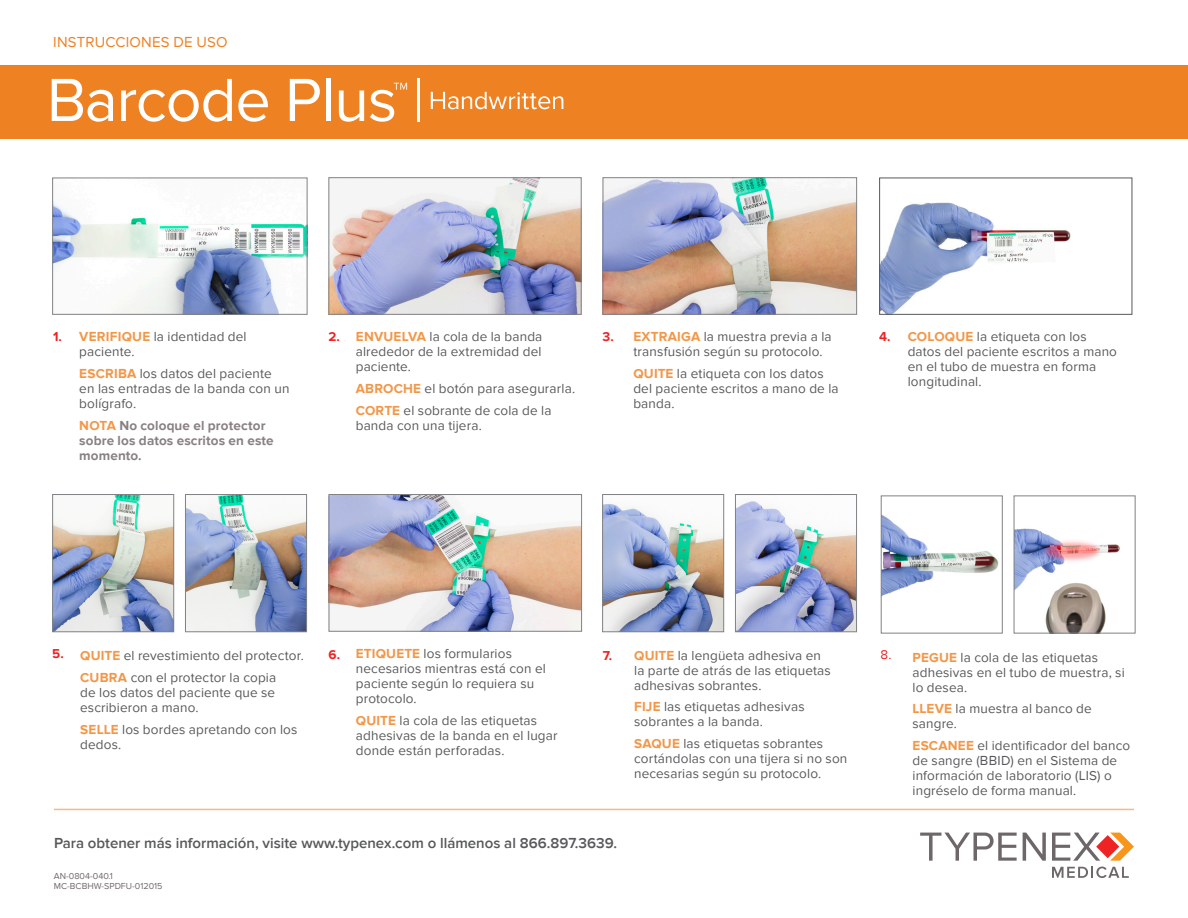
<style>
.page{position:relative;width:1188px;height:918px;background:#fff}
.page>*{position:absolute;margin:0;border:0;box-sizing:border-box;transform-origin:0 0}
.t1{font:600 15px "Proxima Nova";color:#57585a}
.t2{font:15px "Proxima Nova";letter-spacing:.01em;color:#ee8122}
.t3{font:13.5px/15px "Proxima Nova";letter-spacing:.01em;color:#57585a}
.t4{font:700 13.5px/15px "Proxima Nova";letter-spacing:.01em;color:#898082}
.t5{font:700 13.35px "Proxima Nova";color:#ec2425}
.t6{font:13.35px "Proxima Nova";color:#ec2425}
.t7{font:9px "Proxima Nova";color:#726a6d}
.s1{font-weight:700;color:#f29748}
.s2{color:#f29748}
</style>
<div class="page">
<hr style="left:54px;top:809px;width:1080px;height:1px;background:#f7ba85">
<svg style="left:920px;top:833px;width:97px;height:28px"></svg>
<svg style="left:1023px;top:833px;width:23px;height:28px"></svg>
<svg style="left:1052px;top:867px;width:77px;height:11px"></svg>
<svg style="left:1052px;top:833px;width:82px;height:28px"></svg>
<div style="left:0;top:66px;width:1188px;height:73px;background:#ee8122"></div>
<svg style="left:52px;top:79px;width:61px;height:43px"></svg>
<svg style="left:121px;top:79px;width:111px;height:43px"></svg>
<svg style="left:238px;top:90px;width:30px;height:32px"></svg>
<svg style="left:290px;top:79px;width:30px;height:42px"></svg>
<hr style="left:326px;top:79px;width:4px;height:42px;background:#fff">
<svg style="left:339px;top:91px;width:25px;height:31px"></svg>
<svg style="left:370px;top:83px;width:37px;height:39px"></svg>
<hr style="left:418px;top:79px;width:2px;height:43px;background:#fff">
<svg style="left:431px;top:92px;width:132px;height:17px"></svg>
<img style="left:331px;top:496px;width:249px;height:134px">
<div style="left:329px;top:494px;width:253px;height:138px;border:1px solid #808285"></div>
<img style="left:187px;top:496px;width:118px;height:134px">
<div style="left:185px;top:494px;width:122px;height:138px;border:1px solid #808285"></div>
<img style="left:54px;top:496px;width:118px;height:134px">
<div style="left:52px;top:494px;width:122px;height:138px;border:1px solid #808285"></div>
<img style="left:54px;top:202px;width:251px;height:111px">
<div style="left:52px;top:178px;width:255px;height:137px;border:1px solid #808285"></div>
<img style="left:331px;top:179px;width:249px;height:134px">
<div style="left:329px;top:177px;width:253px;height:138px;border:1px solid #808285"></div>
<img style="left:605px;top:179px;width:250px;height:134px">
<div style="left:603px;top:177px;width:254px;height:138px;border:1px solid #808285"></div>
<img style="left:881px;top:202px;width:190px;height:111px">
<div style="left:879px;top:178px;width:253px;height:137px;border:1px solid #57585a"></div>
<img style="left:883px;top:515px;width:116px;height:81px">
<div style="left:881px;top:496px;width:122px;height:137px;border:1px solid #808285"></div>
<img style="left:1016px;top:528px;width:104px;height:103px">
<div style="left:1014px;top:496px;width:121px;height:137px;border:1px solid #808285"></div>
<img style="left:604px;top:503px;width:118px;height:127px">
<div style="left:602px;top:494px;width:122px;height:138px;border:1px solid #808285"></div>
<img style="left:737px;top:501px;width:118px;height:129px">
<div style="left:735px;top:494px;width:122px;height:138px;border:1px solid #808285"></div>
<p class="t2" style="left:53px;top:34px;width:176px">INSTRUCCIONES DE USO</p>
<p class="t5" style="left:53px;top:329px;width:10px">1.</p>
<p class="t5" style="left:328px;top:329px;width:13px">2.</p>
<p class="t5" style="left:603px;top:329px;width:13px">3.</p>
<p class="t5" style="left:879px;top:329px;width:13px">4.</p>
<p class="t3" style="left:908px;top:329px;width:211px"><span class="s1">COLOQUE</span> la etiqueta con los datos del paciente escritos a mano en el tubo de muestra en forma longitudinal.</p>
<p class="t3" style="left:79px;top:329px;width:169px"><span class="s1">VERIFIQUE</span> la identidad del paciente.</p>
<p class="t3" style="left:79px;top:366px;width:212px"><span class="s1">ESCRIBA</span> los datos del paciente en las entradas de la banda con un bolígrafo.</p>
<p class="t4" style="left:79px;top:418px;width:196px"><span class="s2">NOTA</span> No coloque el protector sobre los datos escritos en este momento.</p>
<p class="t3" style="left:633px;top:329px;width:200px"><span class="s1">EXTRAIGA</span> la muestra previa a la transfusión según su protocolo.</p>
<p class="t3" style="left:633px;top:366px;width:207px"><span class="s1">QUITE</span> la etiqueta con los datos del paciente escritos a mano de la banda.</p>
<p class="t3" style="left:356px;top:329px;width:188px;text-align:justify"><span class="s1">ENVUELVA</span> la cola de la banda alrededor de la extremidad del paciente.</p>
<p class="t3" style="left:356px;top:381px;width:221px"><span class="s1">ABROCHE</span> el botón para asegurarla.</p>
<p class="t3" style="left:356px;top:403px;width:197px"><span class="s1">CORTE</span> el sobrante de cola de la banda con una tijera.</p>
<p class="t3" style="left:356px;top:646px;width:191px"><span class="s1">ETIQUETE</span> los formularios necesarios mientras está con el paciente según lo requiera su protocolo.</p>
<p class="t3" style="left:356px;top:713px;width:203px"><span class="s1">QUITE</span> la cola de las etiquetas adhesivas de la banda en el lugar donde están perforadas.</p>
<p class="t5" style="left:52px;top:646px;width:13px">5.</p>
<p class="t5" style="left:329px;top:647px;width:13px">6.</p>
<p class="t5" style="left:603px;top:648px;width:11px">7.</p>
<p class="t3" style="left:80px;top:648px;width:225px"><span class="s1">QUITE</span> el revestimiento del protector.</p>
<p class="t3" style="left:80px;top:670px;width:198px;text-align:justify"><span class="s1">CUBRA</span> con el protector la copia de los datos del paciente que se escribieron a mano.</p>
<p class="t3" style="left:80px;top:722px;width:219px"><span class="s1">SELLE</span> los bordes apretando con los dedos.</p>
<p class="t3" style="left:634px;top:648px;width:198px"><span class="s1">QUITE</span> la lengüeta adhesiva en la parte de atrás de las etiquetas adhesivas sobrantes.</p>
<p class="t3" style="left:634px;top:700px;width:172px"><span class="s1">FIJE</span> las etiquetas adhesivas sobrantes a la banda.</p>
<p class="t3" style="left:634px;top:736px;width:215px"><span class="s1">SAQUE</span> las etiquetas sobrantes cortándolas con una tijera si no son necesarias según su protocolo.</p>
<p class="t1" style="left:54px;top:835px;width:565px">Para obtener más información, visite www.typenex.com o llámenos al 866.897.3639.</p>
<p class="t7" style="left:54px;top:870px;width:61px">AN-0804-040.1</p>
<p class="t7" style="left:54px;top:881px;width:110px">MC-BCBHW-SPDFU-012015</p>
<p class="t6" style="left:881px;top:647px;width:12px">8.</p>
<p class="t3" style="left:913px;top:650px;width:214px"><span class="s1">PEGUE</span> la cola de las etiquetas adhesivas en el tubo de muestra, si lo desea.</p>
<p class="t3" style="left:913px;top:702px;width:181px"><span class="s1">LLEVE</span> la muestra al banco de sangre.</p>
<p class="t3" style="left:913px;top:738px;width:219px"><span class="s1">ESCANEE</span> el identificador del banco de sangre (BBID) en el Sistema de información de laboratorio (LIS) o ingréselo de forma manual.</p>
</div>
